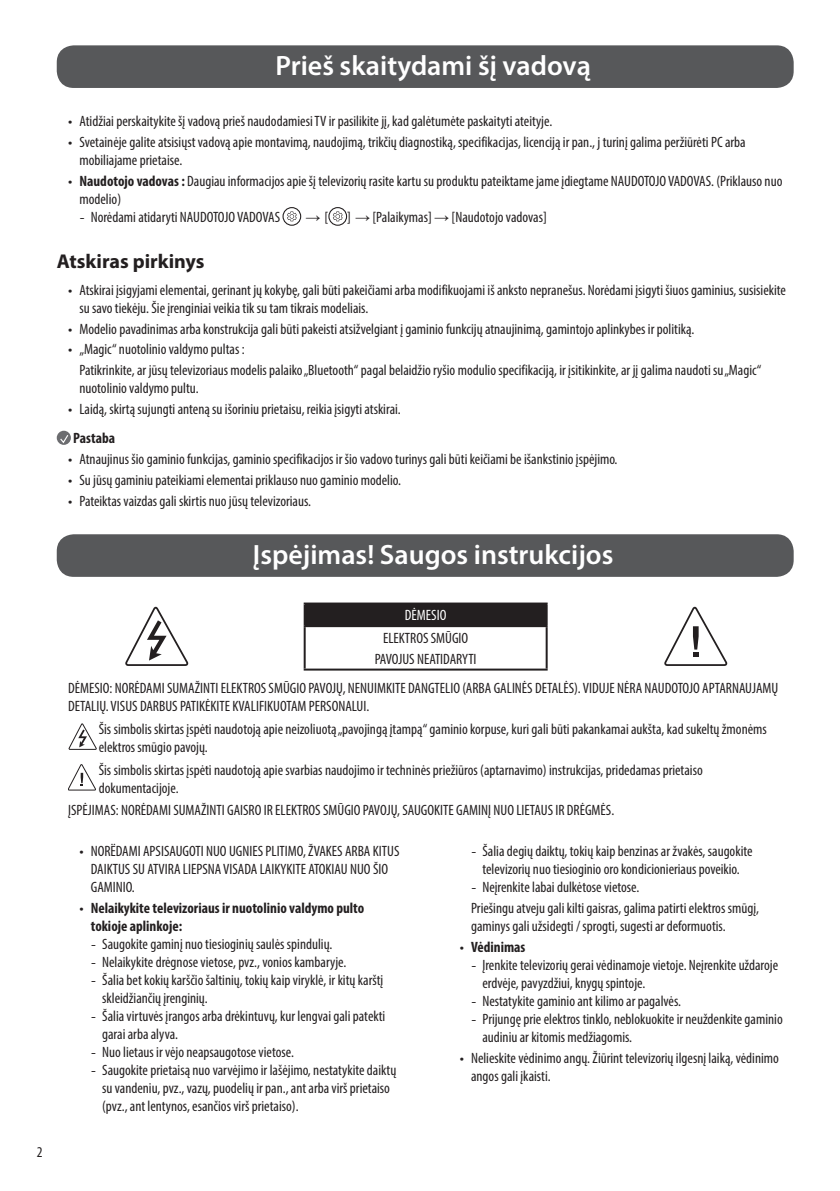
<style>
.page{position:relative;width:840px;height:1191px;background:#fff}
.page>*{position:absolute;margin:0;border:0;box-sizing:border-box;transform-origin:0 0}
.t1{font:600 28px "Myriad Pro";color:#fff}
.Title3{font:700 20px "Myriad Pro";color:#231f20}
.Bullet_Indent{font:condensed 15px/18px "Myriad Pro";color:#231f20}
.Icon{font:700 condensed 15px/18px "Myriad Pro";color:#231f20}
.Page_Number_Left{font:condensed 15px "Myriad Pro";color:#231f20}
.s1{font-family:"LG Smart";font-stretch:normal}
.s2{font-weight:700}
.s3{font-family:"Arial";font-stretch:normal}
.s4{color:#fff}
.s5{font-family:"LG Smart";font-weight:400;font-stretch:normal}
</style>
<div class="page">
<div style="left:57px;top:45px;width:736px;height:43px;background:#57585a;border-radius:17px"></div>
<div style="left:282px;top:207px;width:19px;height:19px;border:1px solid #231f20;border-radius:50%"></div>
<svg style="left:287px;top:211px;width:9px;height:10px"></svg>
<div style="left:328px;top:207px;width:19px;height:19px;border:1px solid #231f20;border-radius:50%"></div>
<svg style="left:333px;top:211px;width:9px;height:10px"></svg>
<div style="left:57px;top:431px;width:14px;height:14px;background:#6c6d70;border-radius:50%"></div>
<svg style="left:59px;top:435px;width:10px;height:9px"></svg>
<div style="left:57px;top:534px;width:736px;height:43px;background:#57585a;border-radius:17px"></div>
<svg style="left:125px;top:607px;width:64px;height:59px"></svg>
<div style="left:304px;top:603px;width:242px;height:23px;background:#231f20"></div>
<hr style="left:303px;top:602px;width:244px;height:2px;background:#231f20">
<hr style="left:303px;top:604px;width:2px;height:21px;background:#231f20">
<hr style="left:545px;top:604px;width:2px;height:21px;background:#231f20">
<hr style="left:303px;top:625px;width:244px;height:2px;background:#231f20">
<hr style="left:303px;top:627px;width:2px;height:41px;background:#231f20">
<hr style="left:545px;top:627px;width:2px;height:41px;background:#231f20">
<hr style="left:303px;top:668px;width:244px;height:2px;background:#231f20">
<svg style="left:664px;top:607px;width:62px;height:59px"></svg>
<svg style="left:69px;top:723px;width:27px;height:27px"></svg>
<svg style="left:68px;top:764px;width:28px;height:26px"></svg>
<p class="Page_Number_Left" style="left:37px;top:1142px;width:7px">2</p>
<p class="t1" style="left:275px;top:48px;width:317px">Prieš skaitydami šį vadovą</p>
<p class="Bullet_Indent" style="left:68px;top:112px;width:485px"><span class="s1">•</span> Atidžiai perskaitykite šį vadovą prieš naudodamiesi TV ir pasilikite jį, kad galėtumėte paskaityti ateityje.</p>
<p class="Bullet_Indent" style="left:79px;top:132px;width:667px;text-indent:-11px"><span class="s1">•</span> Svetainėje galite atsisiųst vadovą apie montavimą, naudojimą, trikčių diagnostiką, specifikacijas, licenciją ir pan., j turinį galima peržiūrėti PC arba mobiliajame prietaise.</p>
<p class="Bullet_Indent" style="left:79px;top:171px;width:704px;text-indent:-11px"><span class="s1">•</span> <span class="s2">Naudotojo vadovas :</span> Daugiau informacijos apie šį televizorių rasite kartu su produktu pateiktame jame įdiegtame NAUDOTOJO VADOVAS. (Priklauso nuo modelio)</p>
<p class="Bullet_Indent" style="left:79px;top:207px;width:202px"><span class="s1">-</span> Norėdami atidaryti NAUDOTOJO VADOVAS</p>
<p class="Bullet_Indent" style="left:305px;top:207px;width:243px"><span class="s3">→</span> [ ] <span class="s3">→</span> [Palaikymas] <span class="s3">→</span> [Naudotojo vadovas]</p>
<p class="Title3" style="left:57px;top:248px;width:149px">Atskiras pirkinys</p>
<p class="Bullet_Indent" style="left:79px;top:280px;width:707px;text-indent:-11px"><span class="s1">•</span> Atskirai įsigyjami elementai, gerinant jų kokybę, gali būti pakeičiami arba modifikuojami iš anksto nepranešus. Norėdami įsigyti šiuos gaminius, susisiekite su savo tiekėju. Šie įrenginiai veikia tik su tam tikrais modeliais.</p>
<p class="Bullet_Indent" style="left:68px;top:319px;width:627px"><span class="s1">•</span> Modelio pavadinimas arba konstrukcija gali būti pakeisti atsižvelgiant į gaminio funkcijų atnaujinimą, gamintojo aplinkybes ir politiką.</p>
<p class="Bullet_Indent" style="left:68px;top:340px;width:178px"><span class="s1">•</span> „Magic“ nuotolinio valdymo pultas :</p>
<p class="Bullet_Indent" style="left:79px;top:361px;width:683px">Patikrinkite, ar jūsų televizoriaus modelis palaiko „Bluetooth“ pagal belaidžio ryšio modulio specifikaciją, ir įsitikinkite, ar jį galima naudoti su „Magic“ nuotolinio valdymo pultu.</p>
<p class="Bullet_Indent" style="left:68px;top:400px;width:334px"><span class="s1">•</span> Laidą, skirtą sujungti anteną su išoriniu prietaisu, reikia įsigyti atskirai.</p>
<p class="Icon" style="left:73px;top:429px;width:43px">Pastaba</p>
<p class="Bullet_Indent" style="left:68px;top:450px;width:550px"><span class="s1">•</span> Atnaujinus šio gaminio funkcijas, gaminio specifikacijos ir šio vadovo turinys gali būti keičiami be išankstinio įspėjimo.</p>
<p class="Bullet_Indent" style="left:68px;top:471px;width:334px"><span class="s1">•</span> Su jūsų gaminiu pateikiami elementai priklauso nuo gaminio modelio.</p>
<p class="Bullet_Indent" style="left:68px;top:492px;width:244px"><span class="s1">•</span> Pateiktas vaizdas gali skirtis nuo jūsų televizoriaus.</p>
<p class="t1" style="left:253px;top:536px;width:362px">Įspėjimas! Saugos instrukcijos</p>
<p class="Bullet_Indent" style="left:383px;top:604px;width:87px;line-height:22.6px;text-align:center"><span class="s4">DĖMESIO<br></span>ELEKTROS SMŪGIO</p>
<p class="Bullet_Indent" style="left:68px;top:644px;width:711px;line-height:29.2px;text-align:center">PAVOJUS NEATIDARYTI<br>DĖMESIO: NORĖDAMI SUMAŽINTI ELEKTROS SMŪGIO PAVOJŲ, NENUIMKITE DANGTELIO (ARBA GALINĖS DETALĖS). VIDUJE NĖRA NAUDOTOJO APTARNAUJAMŲ</p>
<p class="Bullet_Indent" style="left:99px;top:694px;width:669px;line-height:22.6px;text-indent:-31px">DETALIŲ. VISUS DARBUS PATIKĖKITE KVALIFIKUOTAM PERSONALUI.<br>Šis simbolis skirtas įspėti naudotoją apie neizoliuotą „pavojingą įtampą“ gaminio korpuse, kuri gali būti pakankamai aukšta, kad sukeltų žmonėms</p>
<p class="Bullet_Indent" style="left:99px;top:735px;width:605px;line-height:22.6px">elektros smūgio pavojų.<br>Šis simbolis skirtas įspėti naudotoją apie svarbias naudojimo ir techninės priežiūros (aptarnavimo) instrukcijas, pridedamas prietaiso</p>
<p class="Bullet_Indent" style="left:68px;top:776px;width:547px;line-height:22.6px;text-indent:31px">dokumentacijoje.<br>ĮSPĖJIMAS: NORĖDAMI SUMAŽINTI GAISRO IR ELEKTROS SMŪGIO PAVOJŲ, SAUGOKITE GAMINĮ NUO LIETAUS IR DRĖGMĖS.</p>
<p class="Bullet_Indent" style="left:91px;top:842px;width:310px;text-indent:-11px"><span class="s1">•</span> NORËDAMI APSISAUGOTI NUO UGNIES PLITIMO, ŽVAKES ARBA KITUS<br>DAIKTUS SU ATVIRA LIEPSNA VISADA LAIKYKITE ATOKIAU NUO ŠIO<br>GAMINIO.</p>
<p class="Icon" style="left:91px;top:899px;width:275px;text-indent:-11px"><span class="s5">•</span> Nelaikykite televizoriaus ir nuotolinio valdymo pulto tokioje aplinkoje:</p>
<p class="Bullet_Indent" style="left:91px;top:935px;width:243px"><span class="s1">-</span> Saugokite gaminį nuo tiesioginių saulės spindulių.</p>
<p class="Bullet_Indent" style="left:91px;top:953px;width:257px"><span class="s1">-</span> Nelaikykite drėgnose vietose, pvz., vonios kambaryje.</p>
<p class="Bullet_Indent" style="left:102px;top:971px;width:282px;text-indent:-11px"><span class="s1">-</span> Šalia bet kokių karščio šaltinių, tokių kaip viryklė, ir kitų karštį skleidžiančių įrenginių.</p>
<p class="Bullet_Indent" style="left:102px;top:1007px;width:284px;text-indent:-11px"><span class="s1">-</span> Šalia virtuvės įrangos arba drėkintuvų, kur lengvai gali patekti garai arba alyva.</p>
<p class="Bullet_Indent" style="left:91px;top:1043px;width:205px"><span class="s1">-</span> Nuo lietaus ir vėjo neapsaugotose vietose.</p>
<p class="Bullet_Indent" style="left:102px;top:1061px;width:295px;text-indent:-11px"><span class="s1">-</span> Saugokite prietaisą nuo varvėjimo ir lašėjimo, nestatykite daiktų su vandeniu, pvz., vazų, puodelių ir pan., ant arba virš prietaiso (pvz., ant lentynos, esančios virš prietaiso).</p>
<p class="Bullet_Indent" style="left:471px;top:842px;width:283px;text-align:center"><span class="s1">-</span> Šalia degių daiktų, tokių kaip benzinas ar žvakės, saugokite televizorių nuo tiesioginio oro kondicionieriaus poveikio.</p>
<p class="Bullet_Indent" style="left:471px;top:878px;width:170px"><span class="s1">-</span> Neįrenkite labai dulkėtose vietose.</p>
<p class="Bullet_Indent" style="left:471px;top:899px;width:289px">Priešingu atveju gali kilti gaisras, galima patirti elektros smūgį, gaminys gali užsidegti / sprogti, sugesti ar deformuotis.</p>
<p class="Icon" style="left:459px;top:938px;width:67px"><span class="s5">•</span> Vėdinimas</p>
<p class="Bullet_Indent" style="left:482px;top:956px;width:297px;text-indent:-11px"><span class="s1">-</span> Įrenkite televizorių gerai vėdinamoje vietoje. Neįrenkite uždaroje erdvėje, pavyzdžiui, knygų spintoje.</p>
<p class="Bullet_Indent" style="left:471px;top:992px;width:211px"><span class="s1">-</span> Nestatykite gaminio ant kilimo ar pagalvės.</p>
<p class="Bullet_Indent" style="left:482px;top:1010px;width:301px;text-indent:-11px"><span class="s1">-</span> Prijungę prie elektros tinklo, neblokuokite ir neuždenkite gaminio audiniu ar kitomis medžiagomis.</p>
<p class="Bullet_Indent" style="left:471px;top:1049px;width:309px;text-indent:-11px"><span class="s1">•</span> Nelieskite vėdinimo angų. Žiūrint televizorių ilgesnį laiką, vėdinimo angos gali įkaisti.</p>
</div>
